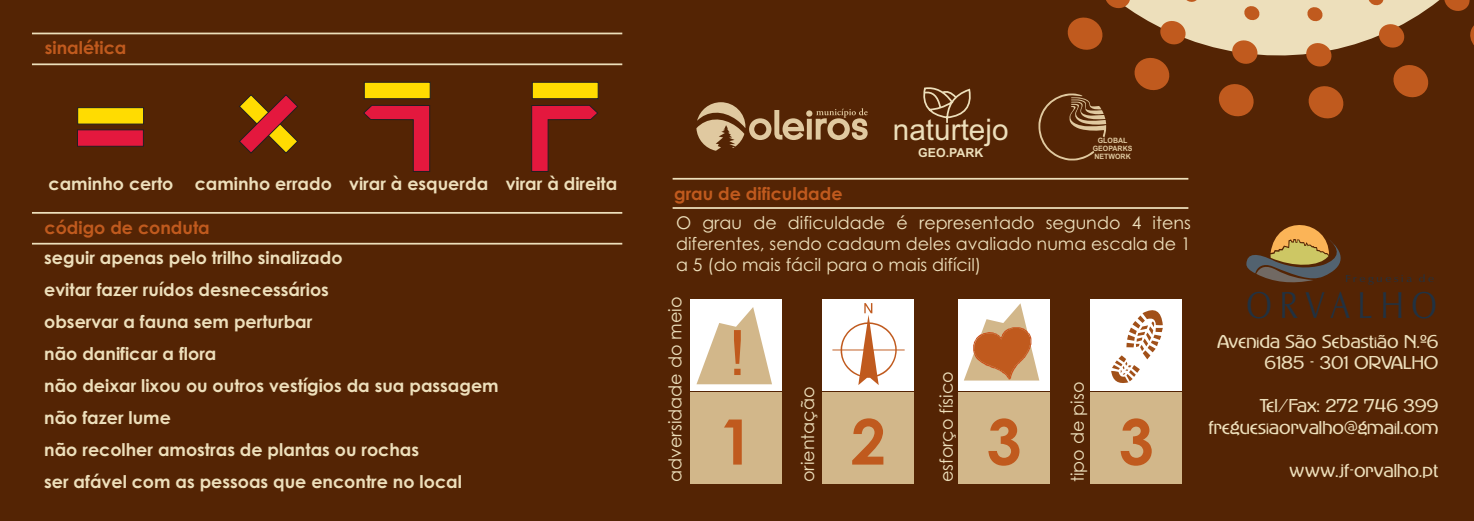
<style>
.page{position:relative;width:1474px;height:521px;background:#fff}
.page>*{position:absolute;margin:0;border:0;box-sizing:border-box;transform-origin:0 0}
.t1{font:700 62.82px "Century Gothic";color:#c05a1e}
.t2{font:62.82px "Arial";color:#c05a1e}
.t3{font:37.8px "Zapf Humanist 601 BT";letter-spacing:.245em;color:#213242;scale:.82 1}
.t4{font:29.75px "Arial";color:#eddfbb}
.t5{font:17.68px "Century Gothic";color:#eddfbb}
.t6{font:700 17.5px/32px "Century Gothic";color:#eddfbb}
.t7{font:17.5px/20.8px "Century Gothic";color:#eddfbb;text-align:justify}
.t8{font:17.5px/21.5px "Advertiser";color:#eddfbb;text-align:right}
.t9{font:700 17.5px "Century Gothic";color:#c05a1e}
.t10{font:700 12.42px "Arial";color:#eddfbb}
.t11{font:10.33px "Zapf Humanist 601 BT";letter-spacing:.21em;color:#213242;scale:1.17 1}
.t12{font:700 7.35px/8.2px "Arial";color:#e0c9a0;text-align:center;scale:.95 1}
</style>
<div class="page">
<div style="left:0;top:0;width:1473px;height:521px;background:#542404"></div>
<svg style="left:77px;top:107px;width:67px;height:40px;background:#c4631c"></svg>
<svg style="left:239px;top:94px;width:59px;height:60px"></svg>
<svg style="left:364px;top:82px;width:66px;height:17px"></svg>
<svg style="left:363px;top:105px;width:67px;height:67px"></svg>
<svg style="left:531px;top:82px;width:67px;height:90px"></svg>
<svg style="left:32px;top:63px;width:591px;height:3px;background:#ac906e"></svg>
<svg style="left:32px;top:32px;width:591px;height:3px;background:#ac906e"></svg>
<svg style="left:32px;top:242px;width:591px;height:3px;background:#ad906e"></svg>
<svg style="left:32px;top:212px;width:591px;height:2px"></svg>
<div style="left:690px;top:299px;width:91px;height:91px;background:#fff"></div>
<svg style="left:696px;top:307px;width:76px;height:77px"></svg>
<div style="left:690px;top:392px;width:91px;height:92px;background:#d2b78a"></div>
<div style="left:822px;top:299px;width:91px;height:91px;background:#fff"></div>
<svg style="left:832px;top:303px;width:72px;height:82px"></svg>
<div style="left:822px;top:392px;width:91px;height:92px;background:#d2b78a"></div>
<svg style="left:852px;top:418px;width:31px;height:46px"></svg>
<div style="left:957px;top:299px;width:92px;height:91px;background:#fff"></div>
<svg style="left:964px;top:303px;width:75px;height:77px"></svg>
<div style="left:957px;top:392px;width:92px;height:92px;background:#d2b78a"></div>
<div style="left:1090px;top:299px;width:91px;height:91px;background:#fff"></div>
<div style="left:1090px;top:392px;width:91px;height:92px;background:#d2b78a"></div>
<svg style="left:1111px;top:310px;width:51px;height:73px"></svg>
<svg style="left:672px;top:177px;width:517px;height:3px;background:#ad906e"></svg>
<svg style="left:672px;top:207px;width:517px;height:2px"></svg>
<svg style="left:1246px;top:225px;width:95px;height:58px"></svg>
<svg style="left:1038px;top:0;width:435px;height:160px"></svg>
<svg style="left:696px;top:102px;width:171px;height:49px"></svg>
<svg style="left:923px;top:87px;width:48px;height:36px"></svg>
<p class="t9" style="left:45px;top:41px;width:83px">sinalética</p>
<p class="t6" style="left:48px;top:169px;width:570px">caminho certo caminho errado virar à esquerda virar à direita</p>
<p class="t9" style="left:45px;top:221px;width:167px">código de conduta</p>
<p class="t6" style="left:44px;top:243px;width:456px">seguir apenas pelo trilho sinalizado<br>evitar fazer ruídos desnecessários<br>observar a fauna sem perturbar<br>não danificar a flora<br>não deixar lixou ou outros vestígios da sua passagem não fazer lume<br>não recolher amostras de plantas ou rochas<br>ser afável com as pessoas que encontre no local</p>
<p class="t9" style="left:674px;top:187px;width:170px">grau de dificuldade</p>
<h3 class="t4" style="left:892px;top:119px;width:117px">naturtejo</h3>
<p class="t10" style="left:918px;top:148px;width:66px">GEO.PARK</p>
<p class="t12" style="left:1092px;top:137px;width:43px">GLOBAL<br>GEOPARKS<br>NETWORK</p>
<p class="t7" style="left:676px;top:214px;width:516px">O grau de dificuldade é representado segundo 4 itens diferentes, sendo cadaum deles avaliado numa escala de 1 a 5 (do mais fácil para o mais difícil)</p>
<p class="t5" style="left:668px;top:482px;width:187px;rotate:-90deg">adversidade do meio</p>
<h1 class="t2" style="left:728px;top:329px;width:19px">!</h1>
<p class="t5" style="left:939px;top:482px;width:113px;rotate:-90deg">esforço físico</p>
<p class="t5" style="left:1070px;top:482px;width:102px;rotate:-90deg">tipo de piso</p>
<p class="t5" style="left:801px;top:482px;width:97px;rotate:-90deg">orientação</p>
<h1 class="t1" style="left:718px;top:417px;width:37px">1</h1>
<h1 class="t1" style="left:986px;top:417px;width:37px">3</h1>
<h1 class="t1" style="left:1118px;top:417px;width:37px">3</h1>
<p class="t11" style="left:1344px;top:274px;width:78px">Freguesia de</p>
<h2 class="t3" style="left:1246px;top:289px;width:234px">ORVALHO</h2>
<p class="t8" style="left:1217px;top:330px;width:223px">Avenida São Sebastião N.º6<br>6185 - 301 ORVALHO</p>
<p class="t8" style="left:1208px;top:395px;width:232px">Tel/Fax: 272 746 399 freguesiaorvalho@gmail.com</p>
<p class="t8" style="left:1289px;top:460px;width:150px">www.jf-orvalho.pt</p>
</div>
